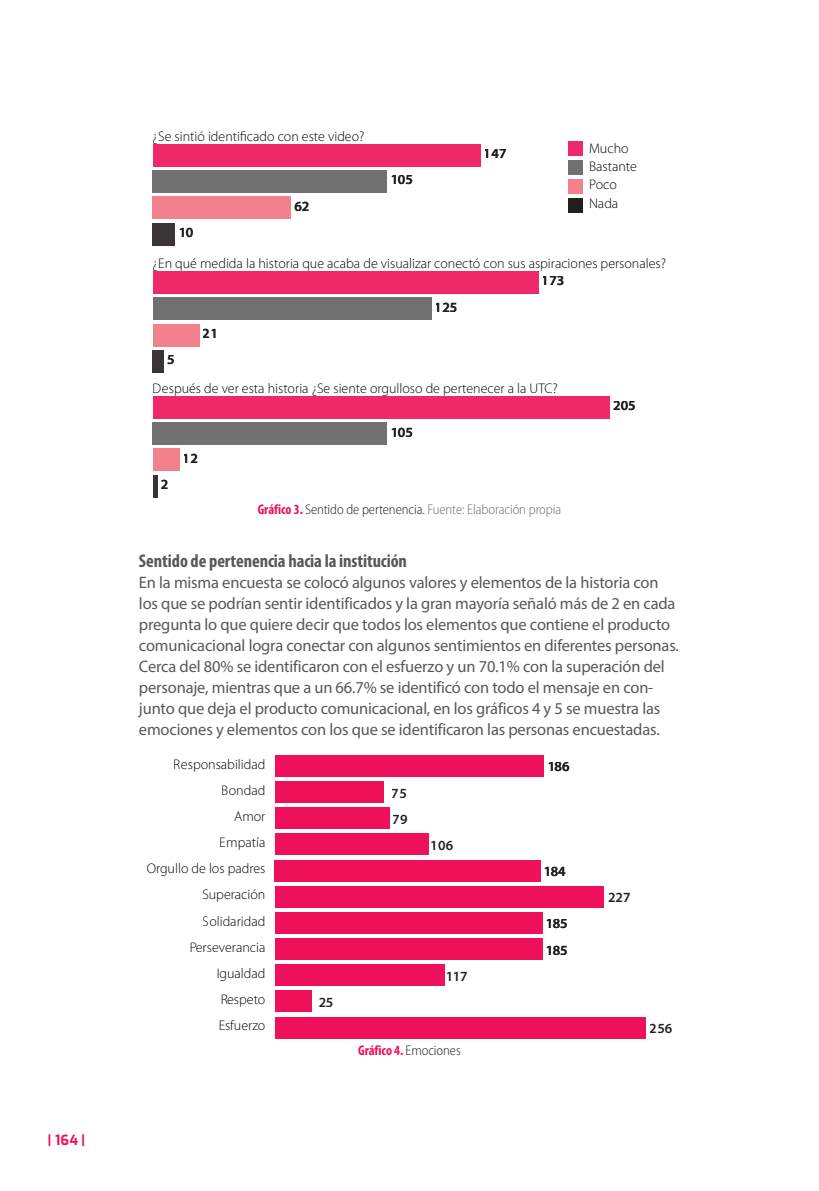
<style>
.page{position:relative;width:819px;height:1191px;background:#fff}
.page>*{position:absolute;margin:0;border:0;box-sizing:border-box;transform-origin:0 0}
.subtitulos_2{font:700 condensed 18.38px "Myriad Pro";letter-spacing:-.005em;color:#57585a}
.t1{font:16.62px/21px "Myriad Pro";letter-spacing:-.01em;color:#57585a}
.t2{font:300 14px/18.2px "Myriad Pro";color:#050504}
.t3{font:600 14px "Myriad Pro";color:#231f20}
.pie_de_foto{font:300 semi-condensed 14px "Myriad Pro";letter-spacing:-.005em;color:#6c6d70}
.pie_de_foto-2{font:700 condensed 14px "Myriad Pro";letter-spacing:-.005em;color:#ee1059}
.t4{font:14px "Exo";color:#ee1059}
.s1{font-weight:700;font-stretch:condensed;color:#ee1059}
.s2{color:#231f20}
.s3{font-weight:300;font-stretch:semi-condensed;color:#231f20}
</style>
<div class="page">
<div style="left:568px;top:141px;width:15px;height:14px;background:#ef2869"></div>
<div style="left:568px;top:160px;width:15px;height:15px;background:#707170"></div>
<div style="left:568px;top:179px;width:15px;height:15px;background:#f3818b"></div>
<div style="left:568px;top:198px;width:15px;height:15px;background:#231f20"></div>
<div style="left:153px;top:271px;width:385px;height:23px;background:#ef2869"></div>
<div style="left:153px;top:396px;width:456px;height:22px;background:#ef2869"></div>
<div style="left:153px;top:144px;width:327px;height:22px;background:#ef2869"></div>
<div style="left:153px;top:298px;width:278px;height:22px;background:#707170"></div>
<div style="left:153px;top:422px;width:234px;height:23px;background:#707170"></div>
<div style="left:153px;top:170px;width:234px;height:23px;background:#707170"></div>
<div style="left:153px;top:324px;width:47px;height:22px;background:#f3818b"></div>
<div style="left:153px;top:449px;width:26px;height:22px;background:#f3818b"></div>
<div style="left:153px;top:197px;width:138px;height:22px;background:#f3818b"></div>
<div style="left:153px;top:350px;width:11px;height:22px;background:#393536"></div>
<hr style="left:153px;top:475px;width:4px;height:22px;background:#393536">
<div style="left:153px;top:223px;width:22px;height:22px;background:#393536"></div>
<div style="left:275px;top:1017px;width:370px;height:21px;background:#ee1059"></div>
<div style="left:275px;top:990px;width:36px;height:22px;background:#ee1059"></div>
<div style="left:275px;top:964px;width:169px;height:22px;background:#ee1059"></div>
<div style="left:275px;top:938px;width:267px;height:21px;background:#ee1059"></div>
<div style="left:275px;top:912px;width:267px;height:21px;background:#ee1059"></div>
<div style="left:275px;top:886px;width:328px;height:21px;background:#ee1059"></div>
<div style="left:275px;top:860px;width:266px;height:21px;background:#ee1059"></div>
<div style="left:275px;top:834px;width:153px;height:21px;background:#ee1059"></div>
<div style="left:275px;top:807px;width:114px;height:22px;background:#ee1059"></div>
<div style="left:275px;top:781px;width:108px;height:22px;background:#ee1059"></div>
<div style="left:275px;top:755px;width:269px;height:21px;background:#ee1059"></div>
<p class="t4" style="left:48px;top:1129px;width:39px">| 164 |</p>
<p class="t2" style="left:153px;top:127px;width:213px">¿Se sintió identificado con este video?</p>
<p class="t3" style="left:178px;top:224px;width:17px">10</p>
<p class="t3" style="left:294px;top:198px;width:17px">62</p>
<p class="t3" style="left:390px;top:172px;width:24px">105</p>
<p class="t3" style="left:484px;top:146px;width:24px">147</p>
<p class="t2" style="left:589px;top:139px;width:49px">Mucho<br>Bastante<br>Poco<br>Nada</p>
<p class="t2" style="left:153px;top:254px;width:515px">¿En qué medida la historia que acaba de visualizar conectó con sus aspiraciones personales?</p>
<p class="t3" style="left:167px;top:352px;width:9px">5</p>
<p class="t3" style="left:203px;top:325px;width:17px">21</p>
<p class="t3" style="left:435px;top:299px;width:24px">125</p>
<p class="t3" style="left:542px;top:273px;width:24px">173</p>
<p class="t2" style="left:153px;top:379px;width:406px">Después de ver esta historia ¿Se siente orgulloso de pertenecer a la UTC?</p>
<p class="t3" style="left:160px;top:476px;width:9px">2</p>
<p class="t3" style="left:183px;top:450px;width:17px">12</p>
<p class="t3" style="left:390px;top:424px;width:24px">105</p>
<p class="t3" style="left:613px;top:398px;width:24px">205</p>
<p class="pie_de_foto" style="left:258px;top:501px;width:305px"><span class="s1">Gráfico 3.</span> <span class="s2">Sentido de pertenencia.</span> Fuente: Elaboración propia</p>
<p class="subtitulos_2" style="left:139px;top:550px;width:269px">Sentido de pertenencia hacia la institución</p>
<p class="t1" style="left:139px;top:571px;width:541px">En la misma encuesta se colocó algunos valores y elementos de la historia con los que se podrían sentir identificados y la gran mayoría señaló más de 2 en cada pregunta lo que quiere decir que todos los elementos que contiene el producto comunicacional logra conectar con algunos sentimientos en diferentes personas.<br>Cerca del 80% se identificaron con el esfuerzo y un 70.1% con la superación del personaje, mientras que a un 66.7% se identificó con todo el mensaje en con&shy;junto que deja el producto comunicacional, en los gráficos 4 y 5 se muestra las emociones y elementos con los que se identificaron las personas encuestadas.</p>
<p class="t2" style="left:174px;top:755px;width:93px">Responsabilidad</p>
<p class="t3" style="left:547px;top:759px;width:24px">186</p>
<p class="t2" style="left:222px;top:781px;width:45px">Bondad</p>
<p class="t3" style="left:392px;top:785px;width:17px">75</p>
<p class="t2" style="left:234px;top:807px;width:33px">Amor</p>
<p class="t3" style="left:392px;top:811px;width:17px">79</p>
<p class="t2" style="left:220px;top:833px;width:47px">Empatía</p>
<p class="t3" style="left:430px;top:837px;width:24px">106</p>
<p class="t2" style="left:147px;top:859px;width:120px">Orgullo de los padres</p>
<p class="t3" style="left:543px;top:863px;width:24px">184</p>
<p class="t2" style="left:202px;top:886px;width:65px">Superación</p>
<p class="t3" style="left:608px;top:889px;width:24px">227</p>
<p class="t2" style="left:203px;top:912px;width:64px">Solidaridad</p>
<p class="t3" style="left:545px;top:916px;width:24px">185</p>
<p class="t2" style="left:189px;top:938px;width:78px">Perseverancia</p>
<p class="t3" style="left:545px;top:942px;width:24px">185</p>
<p class="t2" style="left:216px;top:964px;width:50px">Igualdad</p>
<p class="t3" style="left:445px;top:968px;width:24px">117</p>
<p class="t2" style="left:220px;top:990px;width:47px">Respeto</p>
<p class="t3" style="left:318px;top:994px;width:17px">25</p>
<p class="t2" style="left:218px;top:1016px;width:48px">Esfuerzo</p>
<p class="t3" style="left:649px;top:1020px;width:24px">256</p>
<p class="pie_de_foto-2" style="left:358px;top:1042px;width:104px">Gráfico 4. <span class="s3">Emociones</span></p>
</div>
